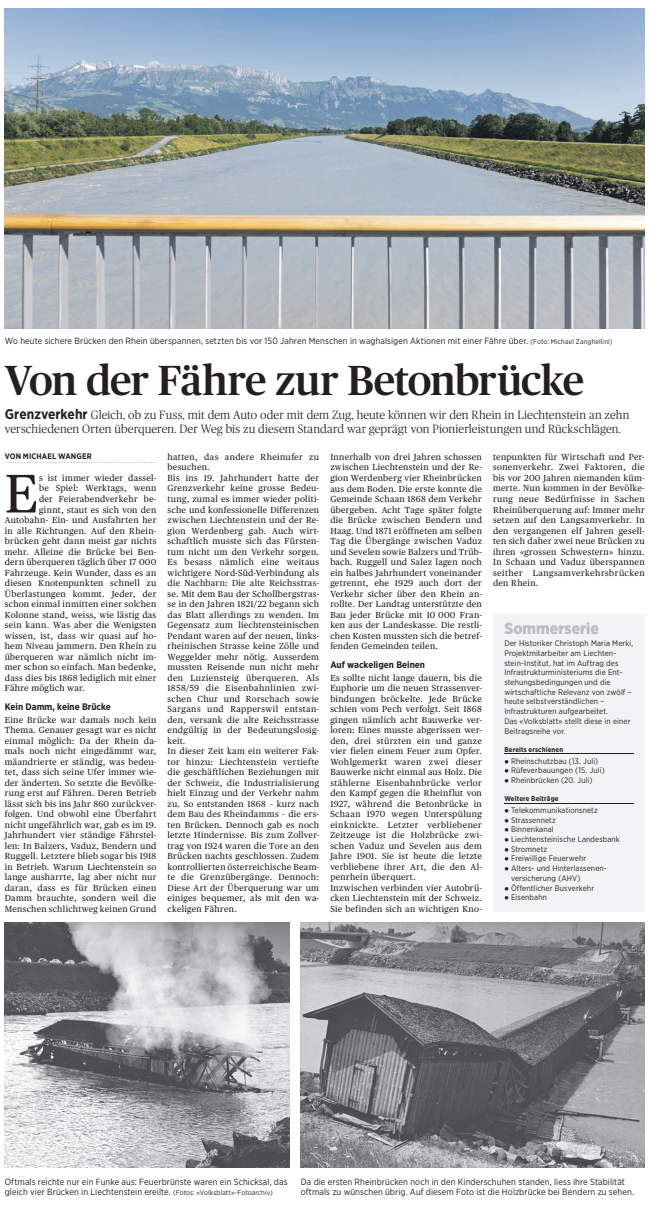
<style>
.page{position:relative;width:659px;height:1214px;background:#fff}
.page>*{position:absolute;margin:0;border:0;box-sizing:border-box;transform-origin:0 0}
.t1{font:54.3px "Publico Text";color:#231f20}
.t2{font:500 42px "Publico";letter-spacing:-.02em;color:#231f20}
.t3{font:900 16px "Gotham Narrow";letter-spacing:.005em;color:#bcbdc0}
.t4{font:300 12px/14px "Publico";letter-spacing:.01em;color:#231f20}
.t5{font:700 9.5px "Gotham Narrow";color:#231f20}
.t6{font:9px/10.5px "Gotham Narrow";letter-spacing:.01em;color:#231f20}
.t7{font:8.8px/10.5px "Publico Text";letter-spacing:.03em;color:#231f20;text-align:justify}
.t8{font:8px/9.7px "Gotham Narrow";letter-spacing:.015em;color:#231f20}
.t9{font:700 8px "Gotham Narrow";letter-spacing:.02em;color:#231f20}
.t10{font:700 7px "Gotham Narrow";letter-spacing:.025em;color:#231f20}
.s1{font-size:7px}
.s2{font-family:"Gotham Narrow";font-weight:700;font-size:14px}
</style>
<div class="page">
<svg style="left:5px;top:462px;width:150px;height:1px"></svg>
<img style="left:5px;top:8px;width:640px;height:320px">
<img style="left:5px;top:922px;width:284px;height:246px">
<img style="left:301px;top:922px;width:344px;height:246px">
<div style="left:493px;top:614px;width:152px;height:297px;background:#f2f3f4"></div>
<hr style="left:504px;top:754px;width:129px;height:1px;background:#231f20">
<hr style="left:504px;top:803px;width:129px;height:1px;background:#231f20">
<p class="t6" style="left:5px;top:336px;width:609px">Wo heute sichere Brücken den Rhein überspannen, setzten bis vor 150 Jahren Menschen in waghalsigen Aktionen mit einer Fähre über. <span class="s1">(Foto: Michael Zanghellini)</span></p>
<h2 class="t2" style="left:5px;top:363px;width:581px">Von der Fähre zur Betonbrücke</h2>
<h3 class="t4" style="left:5px;top:409px;width:626px"><span class="s2">Grenzverkehr</span> Gleich, ob zu Fuss, mit dem Auto oder mit dem Zug, heute können wir den Rhein in Liechtenstein an zehn verschiedenen Orten überqueren. Der Weg bis zu diesem Standard war geprägt von Pionierleistungen und Rückschlägen.</h3>
<p class="t9" style="left:5px;top:453px;width:88px">VON MICHAEL WANGER</p>
<h1 class="t1" style="left:5px;top:470px;width:35px">E</h1>
<p class="t7" style="left:39px;top:473px;width:119px">s ist immer wieder dassel-</p>
<p class="t7" style="left:168px;top:452px;width:153px;text-align:left">hatten, das andere Rheinufer zu besuchen.<br>Bis ins 19. Jahrhundert hatte der<br>Grenzverkehr keine grosse Bedeu&shy;tung, zumal es immer wieder politi&shy;sche und konfessionelle Differenzen zwischen Liechtenstein und der Re&shy;gion Werdenberg gab. Auch wirt&shy;schaftlich musste sich das Fürsten&shy;tum nicht um den Verkehr sorgen.<br>Es besass nämlich eine weitaus wichtigere Nord-Süd-Verbindung als die Nachbarn: Die alte Reichsstras&shy;se. Mit dem Bau der Schollbergstras&shy;se in den Jahren 1821/22 begann sich das Blatt allerdings zu wenden. Im<br>Gegensatz zum liechtensteinischen<br>Pendant waren auf der neuen, links&shy;rheinischen Strasse keine Zölle und<br>Weggelder mehr nötig. Ausserdem mussten Reisende nun nicht mehr den Luziensteig überqueren. Als<br>1858/59 die Eisenbahnlinien zwi&shy;schen Chur und Rorschach sowie<br>Sargans und Rapperswil entstan&shy;den, versank die alte Reichsstrasse endgültig in der Bedeutungslosig&shy;keit.<br>In dieser Zeit kam ein weiterer Fak&shy;tor hinzu: Liechtenstein vertiefte die geschäftlichen Beziehungen mit der Schweiz, die Industrialisierung hielt Einzug und der Verkehr nahm zu. So entstanden 1868 – kurz nach dem Bau des Rheindamms – die ers&shy;ten Brücken. Dennoch gab es noch letzte Hindernisse. Bis zum Zollver&shy;trag von 1924 waren die Tore an den<br>Brücken nachts geschlossen. Zudem kontrollierten österreichische Beam&shy;te die Grenzübergänge. Dennoch:<br>Diese Art der Überquerung war um einiges bequemer, als mit den wa&shy;ckeligen Fähren.</p>
<p class="t7" style="left:330px;top:452px;width:153px">Innerhalb von drei Jahren schossen zwischen Liechtenstein und der Re&shy;gion Werdenberg vier Rheinbrücken aus dem Boden. Die erste konnte die Gemeinde Schaan 1868 dem Verkehr übergeben. Acht Tage später folgte die Brücke zwischen Bendern und Haag. Und 1871 eröffneten am selben Tag die Übergänge zwischen Vaduz und Sevelen sowie Balzers und Trüb&shy;bach. Ruggell und Salez lagen noch ein halbes Jahrhundert voneinander getrennt, ehe 1929 auch dort der Verkehr sicher über den Rhein an&shy;rollte. Der Landtag unterstützte den Bau jeder Brücke mit 10 000 Fran&shy;ken aus der Landeskasse. Die restli&shy;chen Kosten mussten sich die betref&shy;fenden Gemeinden teilen.</p>
<p class="t7" style="left:493px;top:452px;width:153px">tenpunkten für Wirtschaft und Per&shy;sonenverkehr. Zwei Faktoren, die bis vor 200 Jahren niemanden küm&shy;merte. Nun kommen in der Bevölke&shy;rung neue Bedürfnisse in Sachen Rheinüberquerung auf: Immer mehr setzen auf den Langsamverkehr. In den vergangenen elf Jahren gesell&shy;ten sich daher zwei neue Brücken zu ihren «grossen Schwestern» hinzu.<br>In Schaan und Vaduz überspannen seither Langsamverkehrsbrücken den Rhein.</p>
<p class="t7" style="left:39px;top:484px;width:119px">be Spiel: Werktags, wenn</p>
<p class="t7" style="left:39px;top:494px;width:119px">der Feierabendverkehr be-</p>
<p class="t7" style="left:39px;top:505px;width:119px">ginnt, staut es sich von den</p>
<p class="t7" style="left:5px;top:515px;width:153px">Autobahn- Ein- und Ausfahrten her</p>
<p class="t7" style="left:5px;top:526px;width:153px">in alle Richtungen. Auf den Rhein-</p>
<p class="t7" style="left:5px;top:536px;width:153px">brücken geht dann meist gar nichts</p>
<p class="t7" style="left:5px;top:547px;width:153px">mehr. Alleine die Brücke bei Ben-</p>
<p class="t7" style="left:5px;top:557px;width:153px">dern überqueren täglich über 17 000</p>
<p class="t7" style="left:5px;top:568px;width:153px">Fahrzeuge. Kein Wunder, dass es an</p>
<p class="t7" style="left:5px;top:578px;width:153px">diesen Knotenpunkten schnell zu</p>
<p class="t7" style="left:5px;top:589px;width:153px">Überlastungen kommt. Jeder, der</p>
<p class="t7" style="left:5px;top:599px;width:153px">schon einmal inmitten einer solchen</p>
<p class="t7" style="left:5px;top:610px;width:153px">Kolonne stand, weiss, wie lästig das</p>
<p class="t7" style="left:5px;top:620px;width:153px">sein kann. Was aber die Wenigsten</p>
<p class="t7" style="left:5px;top:631px;width:153px">wissen, ist, dass wir quasi auf ho-</p>
<p class="t7" style="left:5px;top:641px;width:153px">hem Niveau jammern. Den Rhein zu</p>
<p class="t7" style="left:5px;top:652px;width:153px">überqueren war nämlich nicht im-</p>
<p class="t7" style="left:5px;top:662px;width:153px">mer schon so einfach. Man bedenke,</p>
<p class="t7" style="left:5px;top:673px;width:153px">dass dies bis 1868 lediglich mit einer</p>
<p class="t7" style="left:5px;top:683px;width:82px">Fähre möglich war.</p>
<p class="t5" style="left:5px;top:703px;width:107px">Kein Damm, keine Brücke</p>
<p class="t7" style="left:5px;top:715px;width:153px">Eine Brücke war damals noch kein Thema. Genauer gesagt war es nicht einmal möglich: Da der Rhein da&shy;mals noch nicht eingedämmt war, mäandrierte er ständig, was bedeu&shy;tet, dass sich seine Ufer immer wie&shy;der änderten. So setzte die Bevölke&shy;rung erst auf Fähren. Deren Betrieb lässt sich bis ins Jahr 860 zurückver&shy;folgen. Und obwohl eine Überfahrt nicht ungefährlich war, gab es im 19.<br>Jahrhundert vier ständige Fährstel&shy;len: In Balzers, Vaduz, Bendern und Ruggell. Letztere blieb sogar bis 1918 in Betrieb. Warum Liechtenstein so lange ausharrte, lag aber nicht nur daran, dass es für Brücken einen Damm brauchte, sondern weil die Menschen schlichtweg keinen Grund</p>
<h3 class="t3" style="left:504px;top:622px;width:96px">Sommerserie</h3>
<p class="t8" style="left:504px;top:639px;width:130px">Der Historiker Christoph Maria Merki, Projektmitarbeiter am Liechten&shy;stein-Institut, hat im Auftrag des Infrastrukturministeriums die Ent&shy;stehungsbedingungen und die wirtschaftliche Relevanz von zwölf – heute selbstverständlichen – Infrastrukturen aufgearbeitet.<br>Das «Volksblatt» stellt diese in einer Beitragsreihe vor.</p>
<p class="t10" style="left:504px;top:746px;width:60px">Bereits erschienen</p>
<p class="t8" style="left:504px;top:756px;width:95px">● Rheinschutzbau (13. Juli)</p>
<p class="t8" style="left:504px;top:766px;width:102px">● Rüfeverbauungen (15. Juli)</p>
<p class="t8" style="left:504px;top:776px;width:90px">● Rheinbrücken (20. Juli)</p>
<p class="t10" style="left:504px;top:796px;width:56px">Weitere Beiträge</p>
<p class="t8" style="left:504px;top:805px;width:95px">● Telekommunikationsnetz</p>
<p class="t8" style="left:504px;top:815px;width:53px">● Strassennetz</p>
<p class="t8" style="left:504px;top:825px;width:51px">● Binnenkanal</p>
<p class="t8" style="left:504px;top:835px;width:117px">● Liechtensteinische Landesbank</p>
<p class="t8" style="left:504px;top:844px;width:44px">● Stromnetz</p>
<p class="t8" style="left:504px;top:854px;width:83px">● Freiwillige Feuerwehr</p>
<p class="t8" style="left:511px;top:864px;width:97px;text-indent:-7px">● Alters- und Hinterlassenen&shy;versicherung (AHV)</p>
<p class="t8" style="left:504px;top:883px;width:91px">● Öffentlicher Busverkehr</p>
<p class="t8" style="left:504px;top:893px;width:44px">● Eisenbahn</p>
<p class="t5" style="left:330px;top:661px;width:96px">Auf wackeligen Beinen</p>
<p class="t7" style="left:330px;top:673px;width:153px;text-align:left">Es sollte nicht lange dauern, bis die Euphorie um die neuen Strassenver&shy;bindungen bröckelte. Jede Brücke schien vom Pech verfolgt. Seit 1868 gingen nämlich acht Bauwerke ver&shy;loren: Eines musste abgerissen wer&shy;den, drei stürzten ein und ganze vier fielen einem Feuer zum Opfer.<br>Wohlgemerkt waren zwei dieser Bauwerke nicht einmal aus Holz. Die stählerne Eisenbahnbrücke verlor den Kampf gegen die Rheinflut von 1927, während die Betonbrücke in Schaan 1970 wegen Unterspülung einknickte. Letzter verbliebener Zeitzeuge ist die Holzbrücke zwi&shy;schen Vaduz und Sevelen aus dem Jahre 1901. Sie ist heute die letzte verbliebene ihrer Art, die den Al&shy;penrhein überquert.<br>Inzwischen verbinden vier Autobrü&shy;cken Liechtenstein mit der Schweiz.<br>Sie befinden sich an wichtigen Kno-</p>
<p class="t6" style="left:5px;top:1176px;width:284px">Oftmals reichte nur ein Funke aus: Feuerbrünste waren ein Schicksal, das gleich vier Brücken in Liechtenstein ereilte. <span class="s1">(Fotos: «Volksblatt»-Fotoarchiv)</span></p>
<p class="t6" style="left:301px;top:1176px;width:335px">Da die ersten Rheinbrücken noch in den Kinderschuhen standen, liess ihre Stabilität oftmals zu wünschen übrig. Auf diesem Foto ist die Holzbrücke bei Bendern zu sehen.</p>
</div>
